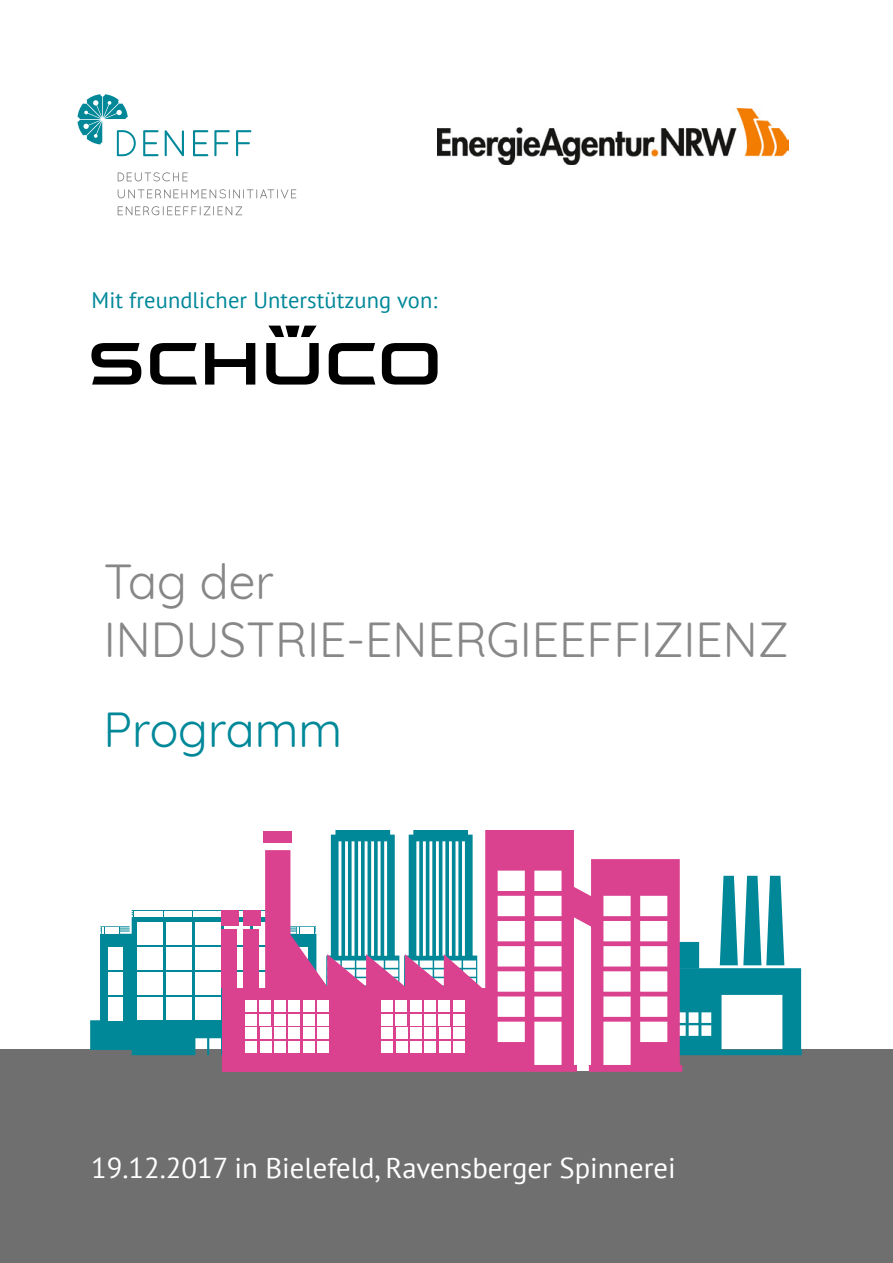
<style>
.page{position:relative;width:893px;height:1263px;background:#fff}
.page>*{position:absolute;margin:0;border:0;box-sizing:border-box;transform-origin:0 0}
.t1{font:48px/57.6px "Quicksand";color:#878787}
.t2{font:48px "Quicksand";color:#089}
.t3{font:28.65px "PT Sans";color:#fff}
.t4{font:22.5px "PT Sans";letter-spacing:.005em;color:#089}
</style>
<div class="page">
<div style="left:0;top:1049px;width:893px;height:214px;background:#706f6f"></div>
<svg style="left:682px;top:876px;width:120px;height:179px"></svg>
<svg style="left:485px;top:830px;width:197px;height:242px;fill:#db4a94"></svg>
<svg style="left:90px;top:830px;width:392px;height:225px"></svg>
<div style="left:222px;top:988px;width:265px;height:84px;background:#da4290"></div>
<div style="left:246px;top:1041px;width:11px;height:11px;background:#fff"></div>
<div style="left:246px;top:1028px;width:11px;height:11px;background:#fff"></div>
<div style="left:260px;top:1041px;width:11px;height:11px;background:#fff"></div>
<div style="left:260px;top:1028px;width:11px;height:11px;background:#fff"></div>
<div style="left:274px;top:1041px;width:11px;height:11px;background:#fff"></div>
<div style="left:274px;top:1028px;width:11px;height:11px;background:#fff"></div>
<div style="left:289px;top:1041px;width:11px;height:11px;background:#fff"></div>
<div style="left:289px;top:1028px;width:11px;height:11px;background:#fff"></div>
<div style="left:303px;top:1041px;width:11px;height:11px;background:#fff"></div>
<div style="left:303px;top:1028px;width:11px;height:11px;background:#fff"></div>
<div style="left:318px;top:1041px;width:11px;height:11px;background:#fff"></div>
<div style="left:318px;top:1028px;width:11px;height:11px;background:#fff"></div>
<div style="left:382px;top:1041px;width:11px;height:11px;background:#fff"></div>
<div style="left:382px;top:1028px;width:11px;height:11px;background:#fff"></div>
<div style="left:396px;top:1041px;width:11px;height:11px;background:#fff"></div>
<div style="left:396px;top:1028px;width:11px;height:11px;background:#fff"></div>
<div style="left:410px;top:1041px;width:11px;height:11px;background:#fff"></div>
<div style="left:410px;top:1028px;width:11px;height:11px;background:#fff"></div>
<div style="left:425px;top:1041px;width:11px;height:11px;background:#fff"></div>
<div style="left:425px;top:1028px;width:11px;height:11px;background:#fff"></div>
<div style="left:439px;top:1041px;width:11px;height:11px;background:#fff"></div>
<div style="left:439px;top:1028px;width:11px;height:11px;background:#fff"></div>
<div style="left:453px;top:1041px;width:12px;height:11px;background:#fff"></div>
<div style="left:453px;top:1028px;width:12px;height:11px;background:#fff"></div>
<div style="left:222px;top:929px;width:15px;height:59px;background:#da4290"></div>
<div style="left:244px;top:929px;width:15px;height:59px;background:#da4290"></div>
<div style="left:246px;top:1014px;width:11px;height:11px;background:#fff"></div>
<div style="left:246px;top:1001px;width:11px;height:11px;background:#fff"></div>
<div style="left:260px;top:1014px;width:11px;height:11px;background:#fff"></div>
<div style="left:260px;top:1001px;width:11px;height:11px;background:#fff"></div>
<div style="left:274px;top:1014px;width:11px;height:11px;background:#fff"></div>
<div style="left:274px;top:1001px;width:11px;height:11px;background:#fff"></div>
<div style="left:289px;top:1014px;width:11px;height:11px;background:#fff"></div>
<div style="left:289px;top:1001px;width:11px;height:11px;background:#fff"></div>
<div style="left:303px;top:1014px;width:11px;height:11px;background:#fff"></div>
<div style="left:303px;top:1001px;width:11px;height:11px;background:#fff"></div>
<div style="left:317px;top:1014px;width:11px;height:11px;background:#fff"></div>
<div style="left:317px;top:1001px;width:11px;height:11px;background:#fff"></div>
<div style="left:382px;top:1014px;width:11px;height:11px;background:#fff"></div>
<div style="left:382px;top:1001px;width:11px;height:11px;background:#fff"></div>
<div style="left:396px;top:1014px;width:11px;height:11px;background:#fff"></div>
<div style="left:396px;top:1001px;width:11px;height:11px;background:#fff"></div>
<div style="left:410px;top:1014px;width:11px;height:11px;background:#fff"></div>
<div style="left:410px;top:1001px;width:11px;height:11px;background:#fff"></div>
<div style="left:425px;top:1014px;width:11px;height:11px;background:#fff"></div>
<div style="left:425px;top:1001px;width:11px;height:11px;background:#fff"></div>
<div style="left:439px;top:1014px;width:11px;height:11px;background:#fff"></div>
<div style="left:439px;top:1001px;width:11px;height:11px;background:#fff"></div>
<div style="left:453px;top:1014px;width:11px;height:11px;background:#fff"></div>
<div style="left:453px;top:1001px;width:11px;height:11px;background:#fff"></div>
<svg style="left:118px;top:206px;width:124px;height:9px"></svg>
<svg style="left:118px;top:189px;width:178px;height:9px"></svg>
<svg style="left:118px;top:172px;width:70px;height:9px"></svg>
<svg style="left:78px;top:94px;width:58px;height:62px"></svg>
<svg style="left:236px;top:130px;width:15px;height:26px"></svg>
<svg style="left:214px;top:130px;width:16px;height:26px"></svg>
<svg style="left:193px;top:130px;width:15px;height:26px"></svg>
<svg style="left:165px;top:130px;width:19px;height:26px"></svg>
<svg style="left:143px;top:130px;width:15px;height:26px"></svg>
<img style="left:437px;top:109px;width:351px;height:55px">
<svg style="left:91px;top:326px;width:347px;height:59px"></svg>
<p class="t4" style="left:91px;top:285px;width:347px">Mit freundlicher Unterstützung von:</p>
<h1 class="t1" style="left:104px;top:549px;width:686px">Tag der<br>INDUSTRIE-ENERGIEEFFIZIENZ</h1>
<h1 class="t2" style="left:104px;top:693px;width:240px">Programm</h1>
<p class="t3" style="left:91px;top:1149px;width:586px">19.12.2017 in Bielefeld, Ravensberger Spinnerei</p>
</div>
